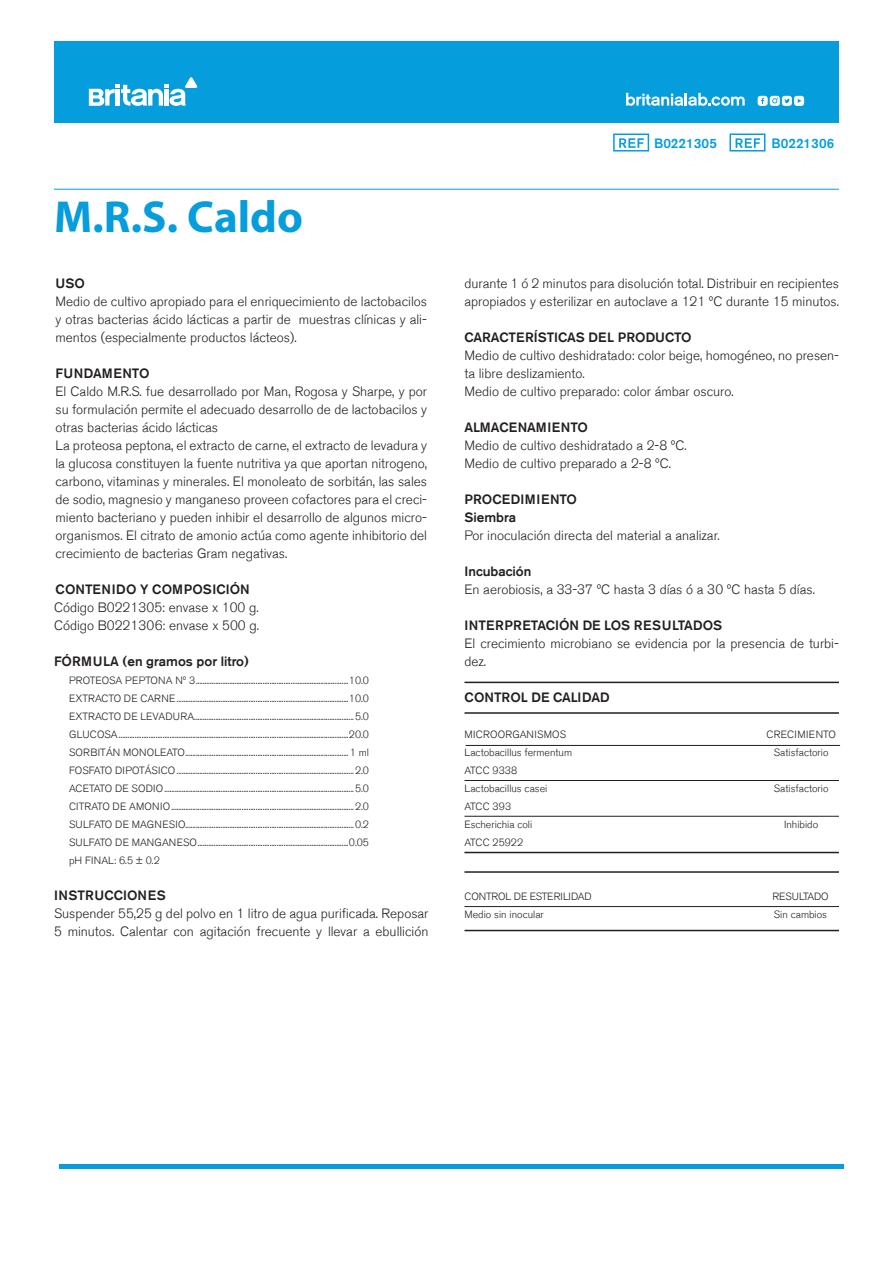
<style>
.page{position:relative;width:893px;height:1263px;background:#fff}
.page>*{position:absolute;margin:0;border:0;box-sizing:border-box;transform-origin:0 0}
.t1{font:700 45px "Myriad Pro";color:#069ddc}
.t2{font:300 13.5px/18px "Akzidenz Grotesk BE";color:#231f20}
.t3{font:500 13.5px/18px "Akzidenz Grotesk BE";color:#231f20}
.t4{font:500 13.5px "Akzidenz Grotesk BE";color:#069ddc}
.t5{font:500 13.5px "Akzidenz Grotesk BE";letter-spacing:.02em;color:#231f20}
.t6{font:300 10.5px/18px "Akzidenz Grotesk BE";color:#231f20;text-align:center}
</style>
<div class="page">
<hr style="left:54px;top:189px;width:785px;height:1px;background:#069ddc">
<svg style="left:736px;top:138px;width:24px;height:10px"></svg>
<svg style="left:619px;top:138px;width:25px;height:10px"></svg>
<div style="left:729px;top:134px;width:36px;height:18px;border:2px solid #069ddc"></div>
<div style="left:613px;top:134px;width:36px;height:18px;border:2px solid #069ddc"></div>
<hr style="left:464px;top:712px;width:375px;height:2px;background:#231f20">
<hr style="left:464px;top:930px;width:375px;height:1px;background:#231f20">
<hr style="left:466px;top:745px;width:374px;height:1px;background:#231f20">
<hr style="left:464px;top:816px;width:375px;height:1px;background:#231f20">
<hr style="left:464px;top:780px;width:375px;height:1px;background:#231f20">
<hr style="left:464px;top:852px;width:375px;height:1px;background:#231f20">
<hr style="left:464px;top:871px;width:375px;height:2px;background:#231f20">
<hr style="left:464px;top:682px;width:375px;height:1px;background:#231f20">
<hr style="left:464px;top:906px;width:375px;height:1px;background:#231f20">
<div style="left:54px;top:41px;width:785px;height:82px;background:#069ddc"></div>
<svg style="left:88px;top:77px;width:110px;height:29px"></svg>
<svg style="left:626px;top:93px;width:119px;height:13px"></svg>
<svg style="left:758px;top:96px;width:46px;height:10px"></svg>
<div style="left:59px;top:1164px;width:784px;height:5px;background:#069ddc"></div>
<h1 class="t1" style="left:54px;top:187px;width:250px">M.R.S. Caldo</h1>
<p class="t3" style="left:56px;top:274px;width:31px">USO</p>
<p class="t2" style="left:56px;top:293px;width:373px;text-align:justify">Medio de cultivo apropiado para el enriquecimiento de lactobacilos y otras bacterias ácido lácticas a partir de muestras clínicas y ali&shy;mentos (especialmente productos lácteos).</p>
<p class="t5" style="left:56px;top:365px;width:95px">FUNDAMENTO</p>
<p class="t2" style="left:56px;top:383px;width:373px">El Caldo M.R.S. fue desarrollado por Man, Rogosa y Sharpe, y por su formulación permite el adecuado desarrollo de de lactobacilos y otras bacterias ácido lácticas<br>La proteosa peptona, el extracto de carne, el extracto de levadura y la glucosa constituyen la fuente nutritiva ya que aportan nitrogeno, carbono, vitaminas y minerales. El monoleato de sorbitán, las sales de sodio, magnesio y manganeso proveen cofactores para el creci&shy;miento bacteriano y pueden inhibir el desarrollo de algunos micro&shy;organismos. El citrato de amonio actúa como agente inhibitorio del crecimiento de bacterias Gram negativas.</p>
<p class="t3" style="left:56px;top:580px;width:196px">CONTENIDO Y COMPOSICIÓN</p>
<p class="t2" style="left:54px;top:599px;width:207px">Código B0221305: envase x 100 g.<br>Código B0221306: envase x 500 g.</p>
<p class="t3" style="left:54px;top:652px;width:196px">FÓRMULA (en gramos por litro)</p>
<p class="t6" style="left:69px;top:672px;width:302px;text-align:justify">PROTEOSA PEPTONA Nº 3 .......................................................................................10.0<br>EXTRACTO DE CARNE ..................................................................................................10.0<br>EXTRACTO DE LEVADURA ...........................................................................................5.0<br>GLUCOSA ...................................................................................................................................20.0<br>SORBITÁN MONOLEATO .............................................................................................1 ml FOSFATO DIPOTÁSICO .....................................................................................................2.0<br>ACETATO DE SODIO ............................................................................................................5.0<br>CITRATO DE AMONIO ........................................................................................................2.0<br>SULFATO DE MAGNESIO ................................................................................................0.2<br>SULFATO DE MANGANESO ......................................................................................0.05 pH FINAL: 6.5 ± 0.2</p>
<p class="t3" style="left:54px;top:886px;width:113px">INSTRUCCIONES</p>
<p class="t2" style="left:54px;top:905px;width:376px">Suspender 55,25 g del polvo en 1 litro de agua purificada. Reposar<br>5 minutos. Calentar con agitación frecuente y llevar a ebullición</p>
<p class="t4" style="left:654px;top:135px;width:64px">B0221305</p>
<p class="t4" style="left:771px;top:135px;width:64px">B0221306</p>
<p class="t2" style="left:464px;top:275px;width:376px">durante 1 ó 2 minutos para disolución total. Distribuir en recipientes apropiados y esterilizar en autoclave a 121 ºC durante 15 minutos.</p>
<p class="t3" style="left:464px;top:328px;width:229px">CARACTERÍSTICAS DEL PRODUCTO</p>
<p class="t2" style="left:464px;top:347px;width:376px">Medio de cultivo deshidratado: color beige, homogéneo, no presen&shy;ta libre deslizamiento.<br>Medio de cultivo preparado: color ámbar oscuro.</p>
<p class="t3" style="left:464px;top:418px;width:125px">ALMACENAMIENTO</p>
<p class="t2" style="left:464px;top:437px;width:224px">Medio de cultivo deshidratado a 2-8 ºC.<br>Medio de cultivo preparado a 2-8 ºC.</p>
<p class="t3" style="left:464px;top:490px;width:114px">PROCEDIMIENTO<br>Siembra</p>
<p class="t2" style="left:464px;top:527px;width:257px">Por inoculación directa del material a analizar.</p>
<p class="t3" style="left:464px;top:562px;width:68px">Incubación</p>
<p class="t2" style="left:464px;top:581px;width:352px">En aerobiosis, a 33-37 ºC hasta 3 días ó a 30 ºC hasta 5 días.</p>
<p class="t3" style="left:464px;top:616px;width:259px">INTERPRETACIÓN DE LOS RESULTADOS</p>
<p class="t2" style="left:464px;top:635px;width:376px">El crecimiento microbiano se evidencia por la presencia de turbi&shy;dez.</p>
<p class="t3" style="left:464px;top:688px;width:147px">CONTROL DE CALIDAD</p>
<p class="t6" style="left:464px;top:726px;width:109px;text-align:left">MICROORGANISMOS<br>Lactobacillus fermentum<br>ATCC 9338<br>Lactobacillus casei<br>ATCC 393<br>Escherichia coli<br>ATCC 25922</p>
<p class="t6" style="left:766px;top:726px;width:71px">CRECIMIENTO<br>Satisfactorio</p>
<p class="t6" style="left:774px;top:780px;width:56px">Satisfactorio</p>
<p class="t6" style="left:784px;top:816px;width:36px">Inhibido</p>
<p class="t6" style="left:464px;top:888px;width:129px">CONTROL DE ESTERILIDAD</p>
<p class="t6" style="left:772px;top:888px;width:58px">RESULTADO</p>
<p class="t6" style="left:464px;top:906px;width:81px">Medio sin inocular</p>
<p class="t6" style="left:774px;top:906px;width:55px">Sin cambios</p>
</div>
